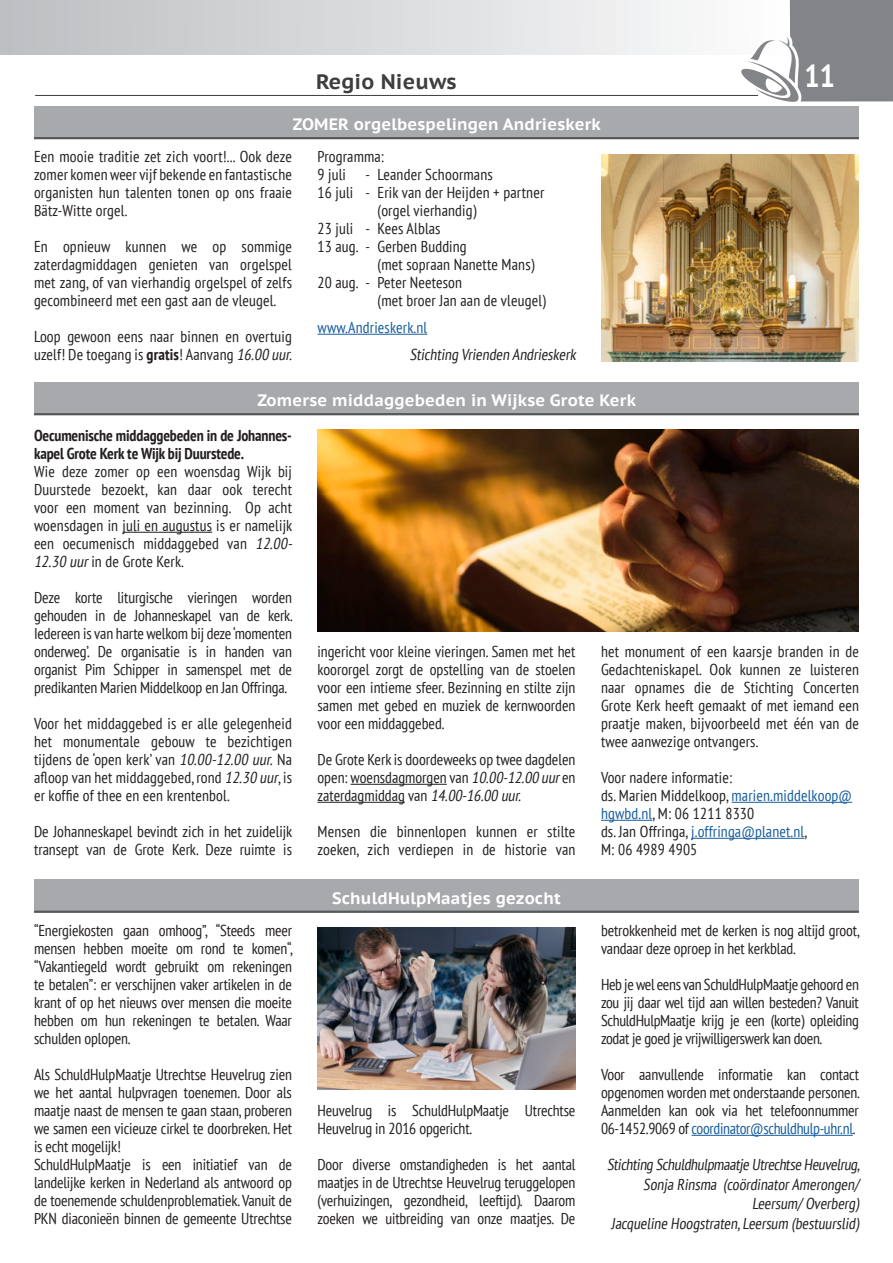
<style>
.page{position:relative;width:893px;height:1263px;background:#fff}
.page>*{position:absolute;margin:0;border:0;box-sizing:border-box;transform-origin:0 0}
.t1{font:700 condensed 31.5px "PT Sans";color:#fff}
.t2{font:700 21px "PT Sans Caption";letter-spacing:.01em;color:#3e3e3f}
.t3{font:700 16.5px "PT Sans Caption";letter-spacing:.01em;color:#fff}
.t4{font:condensed 15.75px/18px "PT Sans";color:#231f20;text-align:justify}
.t5{font:700 condensed 15.75px/18px "PT Sans";letter-spacing:-.01em;color:#231f20}
.t6{font:condensed 15.75px "PT Sans";letter-spacing:.01em;color:#175d9e}
.s1{font-weight:700}
.s2{font-style:italic}
.s3{color:#175d9e}
</style>
<div class="page">
<div style="left:0;top:0;width:791px;height:55px;background:linear-gradient(to right,#bdbec1,#fdfdfe)"></div>
<svg style="left:741px;top:0;width:152px;height:102px"></svg>
<svg style="left:164px;top:11px;width:5px;height:4px"></svg>
<hr style="left:35px;top:95px;width:723px;height:1px;background:#3e3e3f">
<div style="left:34px;top:106px;width:825px;height:31px;background:#a8a9ad"></div>
<hr style="left:34px;top:137px;width:825px;height:2px;background:#57585a">
<img style="left:601px;top:154px;width:258px;height:207px">
<hr style="left:317px;top:334px;width:110px;height:1px;background:#175d9e">
<div style="left:34px;top:382px;width:825px;height:31px;background:#a8a9ad"></div>
<hr style="left:34px;top:413px;width:825px;height:2px;background:#57585a">
<hr style="left:122px;top:532px;width:90px;height:1px;background:#231f20">
<hr style="left:351px;top:784px;width:96px;height:1px;background:#231f20">
<hr style="left:317px;top:802px;width:88px;height:1px;background:#231f20">
<hr style="left:731px;top:802px;width:121px;height:1px;background:#175d9e">
<hr style="left:601px;top:820px;width:51px;height:1px;background:#175d9e">
<hr style="left:691px;top:838px;width:113px;height:1px;background:#175d9e">
<img style="left:317px;top:429px;width:542px;height:202px">
<div style="left:34px;top:879px;width:825px;height:32px;background:#a8a9ad"></div>
<hr style="left:34px;top:911px;width:825px;height:2px;background:#57585a">
<hr style="left:692px;top:1135px;width:161px;height:1px;background:#175d9e">
<img style="left:317px;top:927px;width:258px;height:163px">
<h2 class="t2" style="left:316px;top:73px;width:142px">Regio Nieuws</h2>
<h1 class="t1" style="left:804px;top:62px;width:32px">11</h1>
<p class="t3" style="left:293px;top:118px;width:310px">ZOMER orgelbespelingen Andrieskerk</p>
<p class="t4" style="left:34px;top:149px;width:259px">Een mooie traditie zet zich voort!... Ook deze zomer komen weer vijf bekende en fantastische organisten hun talenten tonen op ons fraaie Bätz-Witte orgel.</p>
<p class="t4" style="left:34px;top:239px;width:259px">En opnieuw kunnen we op sommige zaterdagmiddagen genieten van orgelspel met zang, of van vierhandig orgelspel of zelfs gecombineerd met een gast aan de vleugel.</p>
<p class="t4" style="left:34px;top:329px;width:262px">Loop gewoon eens naar binnen en overtuig uzelf! De toegang is <span class="s1">gratis</span>! Aanvang <span class="s2">16.00 uur.</span></p>
<p class="t4" style="left:317px;top:149px;width:68px">Programma:</p>
<p class="t4" style="left:317px;top:167px;width:177px">9 juli - Leander Schoormans</p>
<p class="t4" style="left:317px;top:185px;width:228px">16 juli - Erik van der Heijden + partner</p>
<p class="t4" style="left:377px;top:203px;width:100px">(orgel vierhandig)</p>
<p class="t4" style="left:317px;top:221px;width:125px">23 juli - Kees Alblas</p>
<p class="t4" style="left:317px;top:239px;width:151px">13 aug. - Gerben Budding</p>
<p class="t4" style="left:377px;top:257px;width:158px">(met sopraan Nanette Mans)</p>
<p class="t4" style="left:317px;top:275px;width:146px">20 aug. - Peter Neeteson</p>
<p class="t4" style="left:377px;top:293px;width:170px">(met broer Jan aan de vleugel)</p>
<p class="t6" style="left:317px;top:321px;width:111px">www.Andrieskerk.nl</p>
<p class="t4" style="left:410px;top:347px;width:170px">Stichting Vrienden Andrieskerk</p>
<p class="t3" style="left:257px;top:394px;width:380px">Zomerse middaggebeden in Wijkse Grote Kerk</p>
<p class="t5" style="left:34px;top:427px;width:259px">Oecumenische middaggebeden in de Johannes&shy;kapel Grote Kerk te Wijk bij Duurstede.</p>
<p class="t4" style="left:34px;top:464px;width:262px;text-align:left">Wie deze zomer op een woensdag Wijk bij Duurstede bezoekt, kan daar ook terecht voor een moment van bezinning. Op acht woensdagen in juli en augustus is er namelijk een oecumenisch middaggebed van <span class="s2">12.00- 12.30 uur</span>in de Grote Kerk.</p>
<p class="t4" style="left:34px;top:590px;width:261px">Deze korte liturgische vieringen worden gehouden in de Johanneskapel van de kerk.<br>Iedereen is van harte welkom bij deze ‘momenten onderweg’. De organisatie is in handen van organist Pim Schipper in samenspel met de predikanten Marien Middelkoop en Jan Offringa.</p>
<p class="t4" style="left:34px;top:716px;width:259px">Voor het middaggebed is er alle gelegenheid het monumentale gebouw te bezichtigen tijdens de ‘open kerk’ van <span class="s2">10.00-12.00 uur.</span> Na afloop van het middaggebed, rond <span class="s2">12.30 uur</span>, is er koffie of thee en een krentenbol.</p>
<p class="t4" style="left:34px;top:824px;width:260px">De Johanneskapel bevindt zich in het zuidelijk transept van de Grote Kerk. Deze ruimte is</p>
<p class="t4" style="left:317px;top:644px;width:259px">ingericht voor kleine vieringen. Samen met het koororgel zorgt de opstelling van de stoelen voor een intieme sfeer. Bezinning en stilte zijn samen met gebed en muziek de kernwoorden voor een middaggebed.</p>
<p class="t4" style="left:317px;top:752px;width:259px">De Grote Kerk is doordeweeks op twee dagdelen open: woensdagmorgen van <span class="s2">10.00-12.00 uur</span>en zaterdagmiddag van <span class="s2">14.00-16.00 uur.</span></p>
<p class="t4" style="left:317px;top:824px;width:259px">Mensen die binnenlopen kunnen er stilte zoeken, zich verdiepen in de historie van</p>
<p class="t4" style="left:601px;top:644px;width:260px">het monument of een kaarsje branden in de Gedachteniskapel. Ook kunnen ze luisteren naar opnames die de Stichting Concerten Grote Kerk heeft gemaakt of met iemand een praatje maken, bijvoorbeeld met één van de twee aanwezige ontvangers.</p>
<p class="t4" style="left:601px;top:770px;width:253px;text-align:left">Voor nadere informatie:<br>ds. Marien Middelkoop, <span class="s3">marien.middelkoop@ hgwbd.nl</span>, M: 06 1211 8330<br>ds. Jan Offringa, <span class="s3">j.offringa@planet.nl</span>,<br>M: 06 4989 4905</p>
<p class="t4" style="left:34px;top:923px;width:261px">“Energiekosten gaan omhoog”, “Steeds meer mensen hebben moeite om rond te komen“, “Vakantiegeld wordt gebruikt om rekeningen te betalen”: er verschijnen vaker artikelen in de krant of op het nieuws over mensen die moeite hebben om hun rekeningen te betalen. Waar schulden oplopen.</p>
<p class="t4" style="left:34px;top:1067px;width:259px;text-align:left">Als SchuldHulpMaatje Utrechtse Heuvelrug zien we het aantal hulpvragen toenemen. Door als maatje naast de mensen te gaan staan, proberen we samen een vicieuze cirkel te doorbreken. Het is echt mogelijk!<br>SchuldHulpMaatje is een initiatief van de landelijke kerken in Nederland als antwoord op de toenemende schuldenproblematiek. Vanuit de PKN diaconieën binnen de gemeente Utrechtse</p>
<p class="t3" style="left:332px;top:891px;width:230px">SchuldHulpMaatjes gezocht</p>
<p class="t4" style="left:317px;top:1103px;width:259px">Heuvelrug is SchuldHulpMaatje Utrechtse<br>Heuvelrug in 2016 opgericht.</p>
<p class="t4" style="left:317px;top:1157px;width:259px">Door diverse omstandigheden is het aantal maatjes in de Utrechtse Heuvelrug teruggelopen (verhuizingen, gezondheid, leeftijd). Daarom zoeken we uitbreiding van onze maatjes. De</p>
<p class="t4" style="left:601px;top:923px;width:260px">betrokkenheid met de kerken is nog altijd groot, vandaar deze oproep in het kerkblad.</p>
<p class="t4" style="left:601px;top:977px;width:259px">Heb je wel eens van SchuldHulpMaatje gehoord en zou jij daar wel tijd aan willen besteden? Vanuit SchuldHulpMaatje krijg je een (korte) opleiding zodat je goed je vrijwilligerswerk kan doen.</p>
<p class="t4" style="left:601px;top:1067px;width:260px">Voor aanvullende informatie kan contact opgenomen worden met onderstaande personen.<br>Aanmelden kan ook via het telefoonnummer 06-1452.9069 of <span class="s3">coordinator@schuldhulp-uhr.nl</span>.</p>
<p class="t4" style="left:607px;top:1156px;width:257px;line-height:19.5px;text-align:right">Stichting Schuldhulpmaatje Utrechtse Heuvelrug, Sonja Rinsma (coördinator Amerongen/ Leersum/ Overberg)<br>Jacqueline Hoogstraten,Leersum (bestuurslid)</p>
</div>
